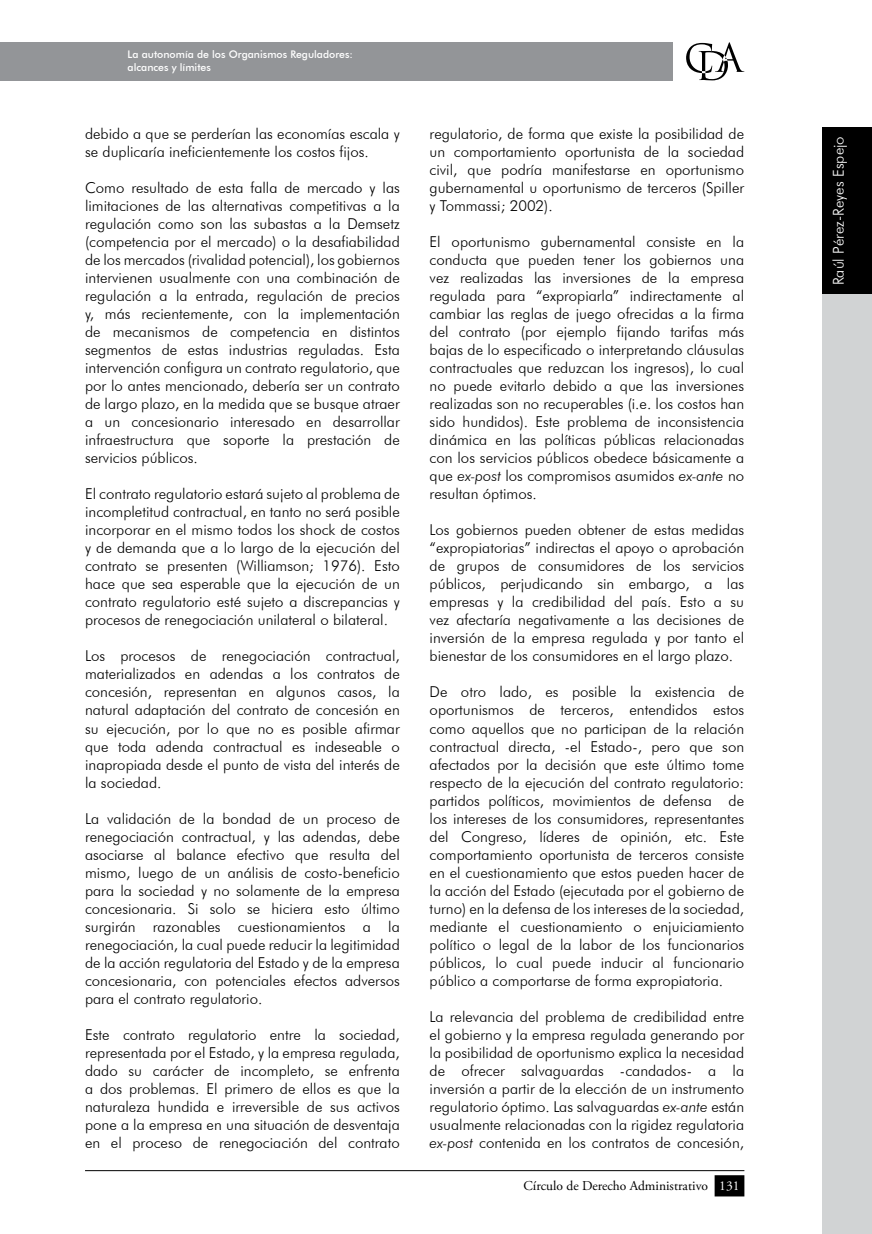
<style>
.page{position:relative;width:872px;height:1234px;background:#fff}
.page>*{position:absolute;margin:0;border:0;box-sizing:border-box;transform-origin:0 0}
.t1{font:300 15px/18px "Futura BT";color:#000;text-align:justify}
.t2{font:300 15px "Futura BT";color:#fff}
.t3{font:13.5px "Adobe Garamond Pro";color:#000}
.t4{font:500 10.5px/12.6px "Futura BT";color:#fff}
.s1{font-style:italic}
.s2{color:#fff}
</style>
<div class="page">
<div style="left:822px;top:211px;width:50px;height:1022px;background:#d1d3d4"></div>
<div style="left:822px;top:128px;width:50px;height:166px;background:#000"></div>
<div style="left:0;top:43px;width:673px;height:38px;background:#939598"></div>
<svg style="left:686px;top:42px;width:58px;height:38px"></svg>
<hr style="left:85px;top:1169px;width:659px;height:1px;background:#000">
<div style="left:715px;top:1175px;width:28px;height:20px;background:#000"></div>
<div style="left:714px;top:1174px;width:30px;height:22px;border:2px solid #000"></div>
<p class="t4" style="left:128px;top:48px;width:227px">La autonomía de los Organismos Reguladores: alcances y límites</p>
<p class="t1" style="left:85px;top:125px;width:316px">debido a que se perderían las economías escala y se duplicaría ineficientemente los costos fijos.</p>
<p class="t1" style="left:85px;top:179px;width:316px">Como resultado de esta falla de mercado y las limitaciones de las alternativas competitivas a la regulación como son las subastas a la Demsetz (competencia por el mercado) o la desafiabilidad de los mercados (rivalidad potencial), los gobiernos intervienen usualmente con una combinación de regulación a la entrada, regulación de precios y, más recientemente, con la implementación de mecanismos de competencia en distintos segmentos de estas industrias reguladas. Esta intervención configura un contrato regulatorio, que por lo antes mencionado, debería ser un contrato de largo plazo, en la medida que se busque atraer a un concesionario interesado en desarrollar infraestructura que soporte la prestación de servicios públicos.</p>
<p class="t1" style="left:85px;top:485px;width:316px">E l contrato regulatorio estará sujeto al problema de incompletitud contractual, en tanto no será posible incorporar en el mismo todos los shock de costos y de demanda que a lo largo de la ejecución del contrato se presenten (Williamson; 1976). Esto hace que sea esperable que la ejecución de un contrato regulatorio esté sujeto a discrepancias y procesos de renegociación unilateral o bilateral.</p>
<p class="t1" style="left:85px;top:647px;width:316px">Los procesos de renegociación contractual, materializados en adendas a los contratos de concesión, representan en algunos casos, la natural adaptación del contrato de concesión en su ejecución, por lo que no es posible afirmar que toda adenda contractual es indeseable o inapropiada desde el punto de vista del interés de la sociedad.</p>
<p class="t1" style="left:85px;top:809px;width:316px">La validación de la bondad de un proceso de renegociación contractual, y las adendas, debe asociarse al balance efectivo que resulta del mismo, luego de un análisis de costo-beneficio para la sociedad y no solamente de la empresa concesionaria. Si solo se hiciera esto último surgirán razonables cuestionamientos a la renegociación, la cual puede reducir la legitimidad de la acción regulatoria del Estado y de la empresa concesionaria, con potenciales efectos adversos para el contrato regulatorio.</p>
<p class="t1" style="left:85px;top:1025px;width:316px">Este contrato regulatorio entre la sociedad, representada por el Estado, y la empresa regulada, dado su carácter de incompleto, se enfrenta a dos problemas. E l primero de ellos es que la naturaleza hundida e irreversible de sus activos pone a la empresa en una situación de desventaja en el proceso de renegociación del contrato</p>
<p class="t1" style="left:429px;top:125px;width:316px">regulatorio, de forma que existe la posibilidad de un comportamiento oportunista de la sociedad civil, que podría manifestarse en oportunismo gubernamental u oportunismo de terceros (Spiller y Tommassi; 2002).</p>
<p class="t1" style="left:429px;top:233px;width:316px">E l oportunismo gubernamental consiste en la conducta que pueden tener los gobiernos una vez realizadas las inversiones de la empresa regulada para “expropiarla” indirectamente al cambiar las reglas de juego ofrecidas a la firma del contrato (por ejemplo fijando tarifas más bajas de lo especificado o interpretando cláusulas contractuales que reduzcan los ingresos), lo cual no puede evitarlo debido a que las inversiones realizadas son no recuperables (i.e. los costos han sido hundidos). Este problema de inconsistencia dinámica en las políticas públicas relacionadas con los servicios públicos obedece básicamente a que <span class="s1">ex-post</span> los compromisos asumidos <span class="s1">ex-ante</span> no resultan óptimos.</p>
<p class="t1" style="left:429px;top:521px;width:316px">Los gobiernos pueden obtener de estas medidas “expropiatorias” indirectas el apoyo o aprobación de grupos de consumidores de los servicios públicos, perjudicando sin embargo, a las empresas y la credibilidad del país. Esto a su vez afectaría negativamente a las decisiones de inversión de la empresa regulada y por tanto el bienestar de los consumidores en el largo plazo.</p>
<p class="t1" style="left:429px;top:683px;width:316px">De otro lado, es posible la existencia de oportunismos de terceros, entendidos estos como aquellos que no participan de la relación contractual directa, -el Estado-, pero que son afectados por la decisión que este último tome respecto de la ejecución del contrato regulatorio: partidos políticos, movimientos de defensa de los intereses de los consumidores, representantes del Congreso, líderes de opinión, etc. Este comportamiento oportunista de terceros consiste en el cuestionamiento que estos pueden hacer de la acción del Estado (ejecutada por el gobierno de turno) en la defensa de los intereses de la sociedad, mediante el cuestionamiento o enjuiciamiento político o legal de la labor de los funcionarios públicos, lo cual puede inducir al funcionario público a comportarse de forma expropiatoria.</p>
<p class="t1" style="left:429px;top:1007px;width:316px">La relevancia del problema de credibilidad entre el gobierno y la empresa regulada generando por la posibilidad de oportunismo explica la necesidad de ofrecer salvaguardas -candados- a la inversión a partir de la elección de un instrumento regulatorio óptimo. Las salvaguardas <span class="s1">ex-ante</span> están usualmente relacionadas con la rigidez regulatoria <span class="s1">ex-post</span> contenida en los contratos de concesión,</p>
<p class="t3" style="left:523px;top:1176px;width:217px">Círculo de Derecho Administrativo <span class="s2">131</span></p>
<p class="t2" style="left:829px;top:285px;width:150px;rotate:-90deg">Raúl Pérez-Reyes Espejo</p>
</div>
